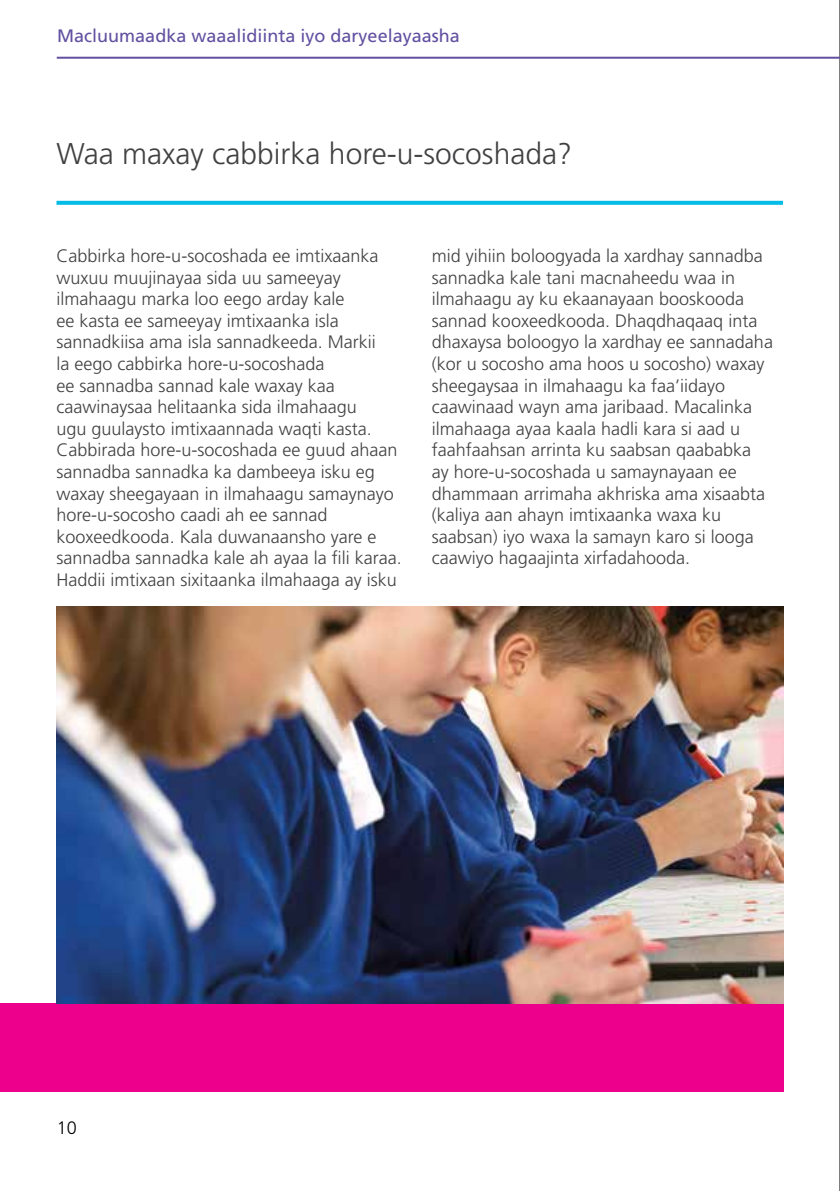
<style>
.page{position:relative;width:840px;height:1191px;background:#fff}
.page>*{position:absolute;margin:0;border:0;box-sizing:border-box;transform-origin:0 0}
.t1{font:300 30px "Frutiger LT Std";color:#414042}
.t2{font:300 18px/21.6px "Frutiger LT Std";color:#414042}
.t3{font:18px "Frutiger LT Std";color:#6250a1}
.t4{font:300 18px "Frutiger LT Std";color:#000}
</style>
<div class="page">
<hr style="left:839px;top:0;width:1px;height:1191px;background:#000">
<hr style="left:57px;top:57px;width:782px;height:2px;background:#6250a1">
<svg style="left:56px;top:201px;width:726px;height:4px;fill:#03bce7"></svg>
<div style="left:0;top:1003px;width:782px;height:89px;background:#ec008c"></div>
<img style="left:57px;top:607px;width:725px;height:396px">
<p class="t3" style="left:57px;top:25px;width:404px">Macluumaadka waaalidiinta iyo daryeelayaasha</p>
<h1 class="t1" style="left:56px;top:137px;width:517px">Waa maxay cabbirka hore-u-socoshada?</h1>
<p class="t2" style="left:56px;top:245px;width:347px">Cabbirka hore-u-socoshada ee imtixaanka wuxuu muujinayaa sida uu sameeyay ilmahaagu marka loo eego arday kale<br>ee kasta ee sameeyay imtixaanka isla sannadkiisa ama isla sannadkeeda. Markii<br>la eego cabbirka hore-u-socoshada<br>ee sannadba sannad kale waxay kaa caawinaysaa helitaanka sida ilmahaagu<br>ugu guulaysto imtixaannada waqti kasta.<br>Cabbirada hore-u-socoshada ee guud ahaan sannadba sannadka ka dambeeya isku eg waxay sheegayaan in ilmahaagu samaynayo hore-u-socosho caadi ah ee sannad kooxeedkooda. Kala duwanaansho yare e sannadba sannadka kale ah ayaa la fili karaa.<br>Haddii imtixaan sixitaanka ilmahaaga ay isku</p>
<p class="t2" style="left:431px;top:245px;width:342px">mid yihiin boloogyada la xardhay sannadba sannadka kale tani macnaheedu waa in ilmahaagu ay ku ekaanayaan booskooda sannad kooxeedkooda. Dhaqdhaqaaq inta dhaxaysa boloogyo la xardhay ee sannadaha (kor u socosho ama hoos u socosho) waxay sheegaysaa in ilmahaagu ka faa’iidayo caawinaad wayn ama jaribaad. Macalinka ilmahaaga ayaa kaala hadli kara si aad u faahfaahsan arrinta ku saabsan qaababka<br>ay hore-u-socoshada u samaynayaan ee dhammaan arrimaha akhriska ama xisaabta (kaliya aan ahayn imtixaanka waxa ku saabsan) iyo waxa la samayn karo si looga caawiyo hagaajinta xirfadahooda.</p>
<p class="t4" style="left:57px;top:1117px;width:22px">10</p>
</div>
